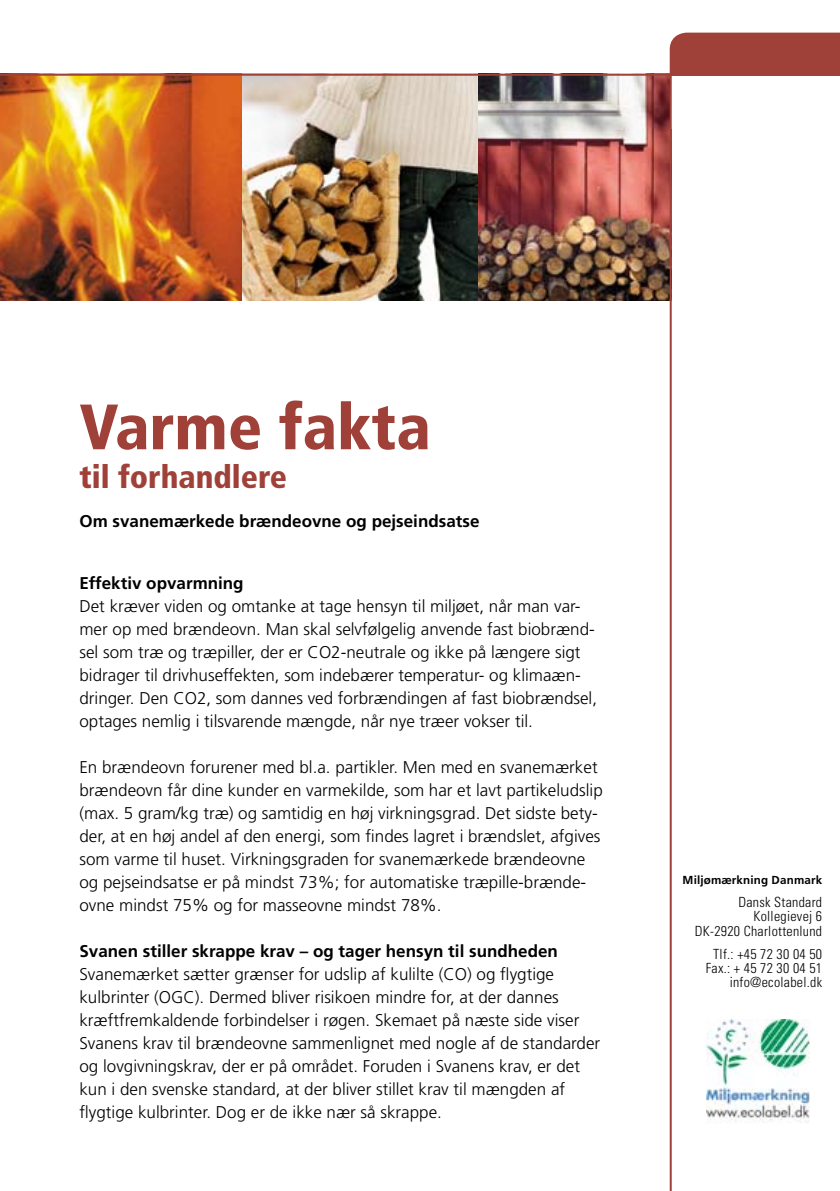
<style>
.page{position:relative;width:840px;height:1191px;background:#fff}
.page>*{position:absolute;margin:0;border:0;box-sizing:border-box;transform-origin:0 0}
.t1{font:900 condensed 64px "Frutiger";color:#a04139}
.t2{font:900 condensed 32px "Frutiger";color:#a04139}
.t3{font:300 17px/23px "Frutiger";color:#000}
.t4{font:700 17px "Frutiger";color:#000}
.t5{font:300 condensed 14px/14.6px "Univers";letter-spacing:.02em;color:#000;text-align:right}
.t6{font:700 11.6px "Frutiger";letter-spacing:.01em;color:#000}
</style>
<div class="page">
<img style="left:0;top:76px;width:478px;height:224px">
<img style="left:478px;top:76px;width:191px;height:224px">
<div style="left:669px;top:33px;width:170px;height:41px;background:#a04139"></div>
<img style="left:706px;top:1019px;width:102px;height:104px">
<hr style="left:0;top:74px;width:839px;height:2px;background:#a04139">
<hr style="left:669px;top:74px;width:2px;height:1117px;background:#a04139">
<h1 class="t1" style="left:79px;top:388px;width:352px">Varme fakta</h1>
<h2 class="t2" style="left:79px;top:457px;width:209px">til forhandlere</h2>
<p class="t4" style="left:79px;top:511px;width:401px">Om svanemærkede brændeovne og pejseindsatse</p>
<p class="t4" style="left:79px;top:573px;width:166px">Effektiv opvarmning</p>
<p class="t3" style="left:79px;top:595px;width:519px">Det kræver viden og omtanke at tage hensyn til miljøet, når man var&shy;mer op med brændeovn. Man skal selvfølgelig anvende fast biobrænd&shy;sel som træ og træpiller, der er CO2-neutrale og ikke på længere sigt bidrager til drivhuseffekten, som indebærer temperatur- og klimaæn&shy;dringer. Den CO2, som dannes ved forbrændingen af fast biobrændsel, optages nemlig i tilsvarende mængde, når nye træer vokser til.</p>
<p class="t3" style="left:79px;top:756px;width:524px">En brændeovn forurener med bl.a. partikler. Men med en svanemærket brændeovn får dine kunder en varmekilde, som har et lavt partikeludslip (max. 5 gram/kg træ) og samtidig en høj virkningsgrad. Det sidste bety&shy;der, at en høj andel af den energi, som findes lagret i brændslet, afgives som varme til huset. Virkningsgraden for svanemærkede brændeovne og pejseindsatse er på mindst 73%; for automatiske træpille-brænde&shy;ovne mindst 75% og for masseovne mindst 78%.</p>
<p class="t4" style="left:79px;top:941px;width:480px">Svanen stiller skrappe krav – og tager hensyn til sundheden</p>
<p class="t3" style="left:79px;top:963px;width:522px">Svanemærket sætter grænser for udslip af kulilte (CO) og flygtige kulbrinter (OGC). Dermed bliver risikoen mindre for, at der dannes kræftfremkaldende forbindelser i røgen. Skemaet på næste side viser Svanens krav til brændeovne sammenlignet med nogle af de standarder og lovgivningskrav, der er på området. Foruden i Svanens krav, er det kun i den svenske standard, at der bliver stillet krav til mængden af flygtige kulbrinter. Dog er de ikke nær så skrappe.</p>
<p class="t6" style="left:682px;top:872px;width:141px">Miljømærkning Danmark</p>
<p class="t5" style="left:694px;top:894px;width:129px">Dansk Standard<br>Kollegievej 6<br>DK-2920 Charlottenlund</p>
<p class="t5" style="left:705px;top:946px;width:118px;line-height:14px">Tlf.: +45 72 30 04 50<br>Fax.: + 45 72 30 04 51 info@ecolabel.dk</p>
</div>
